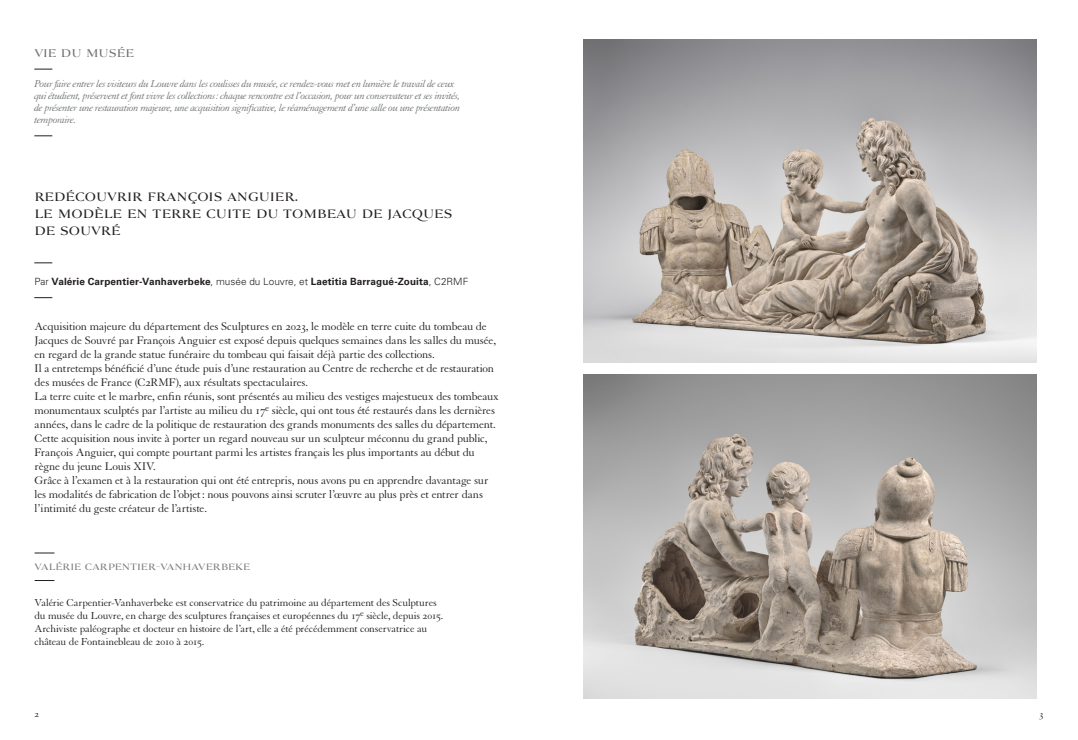
<style>
.page{position:relative;width:1078px;height:740px;background:#fff}
.page>*{position:absolute;margin:0;border:0;box-sizing:border-box;transform-origin:0 0}
.t1{font:12px/14px "Granjon LT Std";letter-spacing:-.01em;color:#231f20}
.t2{font:12px/17px "Louvre Serif Med";color:#231f20}
.t3{font:italic 11px/12px "Granjon LT Std";letter-spacing:-.035em;color:#77797b}
.t4{font:11px/13px "Granjon LT Std";letter-spacing:-.01em;color:#231f20}
.t5{font:11px "Louvre Serif Med";color:#6d6f71}
.t6{font:700 10px "Univers LT Std";letter-spacing:.01em;color:#231f20}
.t7{font:10px "Granjon LT Std";color:#231f20}
.t8{font:9px "Louvre Serif Med SC950";letter-spacing:-.005em;color:#77797b}
.s1{font-weight:300}
</style>
<div class="page">
<svg style="left:35px;top:553px;width:19px;height:1px"></svg>
<svg style="left:35px;top:580px;width:19px;height:1px"></svg>
<svg style="left:34px;top:69px;width:18px;height:1px"></svg>
<svg style="left:34px;top:136px;width:18px;height:1px"></svg>
<svg style="left:34px;top:263px;width:18px;height:1px"></svg>
<svg style="left:34px;top:297px;width:18px;height:1px"></svg>
<img style="left:583px;top:39px;width:453px;height:324px">
<img style="left:583px;top:375px;width:453px;height:323px">
<p class="t5" style="left:34px;top:46px;width:102px">VIE DU MUSÉE</p>
<p class="t3" style="left:34px;top:78px;width:427px">Pour faire entrer les visiteurs du Louvre dans les coulisses du musée, ce rendez-vous met en lumière le travail de ceux qui étudient, préservent et font vivre les collections: chaque rencontre est l’occasion, pour un conservateur et ses invités, de présenter une restauration majeure, une acquisition significative, le réaménagement d’une salle ou une présentation temporaire.</p>
<p class="t2" style="left:34px;top:188px;width:419px">REDÉCOUVRIR FRANÇOIS ANGUIER.<br>LE MODÈLE EN TERRE CUITE DU TOMBEAU DE JACQUES<br>DE SOUVRÉ</p>
<p class="t6" style="left:34px;top:275px;width:435px"><span class="s1">Par</span> Valérie Carpentier-Vanhaverbeke<span class="s1">, musée du Louvre, et</span> Laetitia Barragué-Zouita<span class="s1">, C2RMF</span></p>
<p class="t1" style="left:35px;top:320px;width:465px">Acquisition majeure du département des Sculptures en 2023, le modèle en terre cuite du tombeau de Jacques de Souvré par François Anguier est exposé depuis quelques semaines dans les salles du musée, en regard de la grande statue funéraire du tombeau qui faisait déjà partie des collections.<br>Il a entretemps bénéficié d’une étude puis d’une restauration au Centre de recherche et de restauration des musées de France (C2RMF), aux résultats spectaculaires.<br>La terre cuite et le marbre, enfin réunis, sont présentés au milieu des vestiges majestueux des tombeaux monumentaux sculptés par l’artiste au milieu du 17<sup>e</sup> siècle, qui ont tous été restaurés dans les dernières années, dans le cadre de la politique de restauration des grands monuments des salles du département.<br>Cette acquisition nous invite à porter un regard nouveau sur un sculpteur méconnu du grand public, François Anguier, qui compte pourtant parmi les artistes français les plus importants au début du règne du jeune Louis XIV.<br>Grâce à l’examen et à la restauration qui ont été entrepris, nous avons pu en apprendre davantage sur les modalités de fabrication de l’objet: nous pouvons ainsi scruter l’œuvre au plus près et entrer dans l’intimité du geste créateur de l’artiste.</p>
<p class="t8" style="left:35px;top:561px;width:216px">VALÉRIE CARPENTIER-VANHAVERBEKE</p>
<p class="t4" style="left:35px;top:596px;width:410px">Valérie Carpentier-Vanhaverbeke est conservatrice du patrimoine au département des Sculptures du musée du Louvre, en charge des sculptures françaises et européennes du 17<sup>e</sup> siècle, depuis 2015.<br>Archiviste paléographe et docteur en histoire de l’art, elle a été précédemment conservatrice au château de Fontainebleau de 2010 à 2015.</p>
<p class="t7" style="left:34px;top:708px;width:6px">2</p>
<p class="t7" style="left:1038px;top:708px;width:6px">3</p>
</div>
